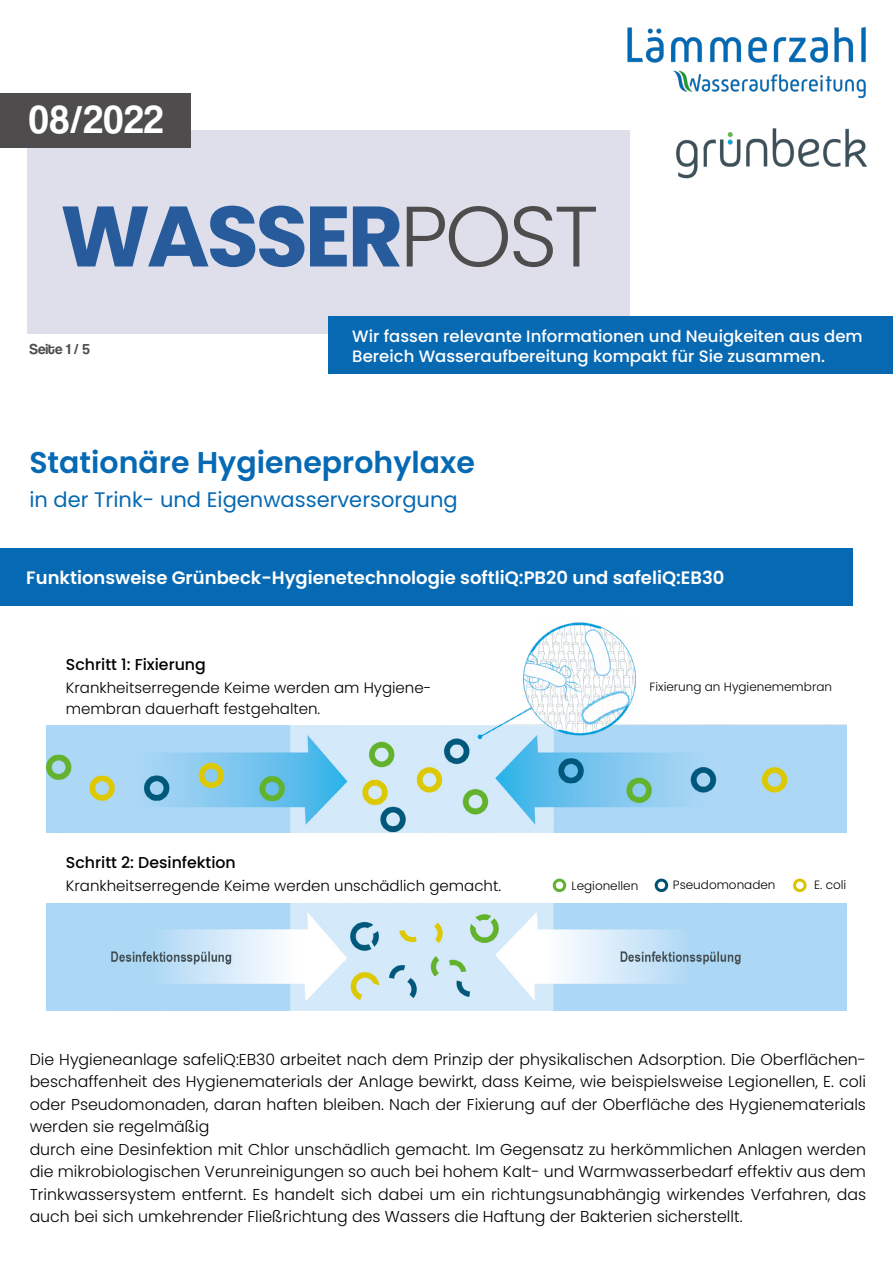
<style>
.page{position:relative;width:893px;height:1263px;background:#fff}
.page>*{position:absolute;margin:0;border:0;box-sizing:border-box;transform-origin:0 0}
.t1{font:700 85.5px "Poppins";letter-spacing:-.04em;color:#275b9b}
.t2{font:40.5px "Coolvetica Rg";letter-spacing:.03em;color:#fff}
.t3{font:600 30px "Poppins";color:#0669b3}
.t4{font:21px "Poppins";color:#0669b3}
.t5{font:600 18px "Poppins";color:#fff}
.t6{font:500 16.5px/19.8px "Poppins";color:#fff}
.t7{font:300 15.75px/22.5px "Poppins";color:#000;text-align:justify}
.t8{font:500 15.75px "Poppins";color:#000}
.t9{font:300 15px/21px "Poppins";color:#000}
.t10{font:15px "Coolvetica Rg";color:#4e4c4c}
.t11{font:300 12px "Poppins";color:#000}
.s1{font-weight:300;color:#4e4c4c}
</style>
<div class="page">
<img style="left:627px;top:26px;width:239px;height:73px">
<img style="left:676px;top:128px;width:192px;height:51px">
<div style="left:27px;top:130px;width:602px;height:204px;background:#dedfea"></div>
<div style="left:0;top:94px;width:191px;height:54px;background:#4e4c4c"></div>
<div style="left:328px;top:316px;width:565px;height:58px;background:#0869b3"></div>
<img style="left:47px;top:622px;width:799px;height:388px">
<div style="left:32px;top:567px;width:465px;height:158px;background:#fff"></div>
<div style="left:637px;top:580px;width:222px;height:144px;background:#fff"></div>
<div style="left:38px;top:833px;width:815px;height:69px;background:#fff"></div>
<div style="left:307px;top:596px;width:234px;height:39px;background:#fff"></div>
<div style="left:553px;top:878px;width:13px;height:14px;border:3px solid #5fb132;border-radius:50%"></div>
<div style="left:655px;top:878px;width:13px;height:14px;border:3px solid #005073;border-radius:50%"></div>
<div style="left:793px;top:878px;width:14px;height:14px;border:3px solid #dac302;border-radius:50%"></div>
<div style="left:0;top:548px;width:853px;height:58px;background:#0669b3"></div>
<p class="t2" style="left:29px;top:96px;width:136px">08/2022</p>
<p class="t1" style="left:60px;top:187px;width:540px">WASSER<span class="s1">POST</span></p>
<p class="t10" style="left:30px;top:340px;width:62px">Seite 1 / 5</p>
<p class="t6" style="left:352px;top:326px;width:512px">Wir fassen relevante Informationen und Neuigkeiten aus dem<br>Bereich Wasseraufbereitung kompakt für Sie zusammen.</p>
<p class="t3" style="left:29px;top:445px;width:447px">Stationäre Hygieneprohylaxe</p>
<p class="t4" style="left:29px;top:487px;width:430px">in der Trink- und Eigenwasserversorgung</p>
<p class="t5" style="left:26px;top:567px;width:700px">Funktionsweise Grünbeck-Hygienetechnologie softliQ:PB20 und safeliQ:EB30</p>
<p class="t8" style="left:66px;top:655px;width:141px">Schritt 1: Fixierung</p>
<p class="t9" style="left:66px;top:677px;width:367px">Krankheitserregende Keime werden am Hygiene&shy;membran dauerhaft festgehalten.</p>
<p class="t11" style="left:649px;top:679px;width:184px">Fixierung an Hygienemembran</p>
<p class="t8" style="left:66px;top:853px;width:171px">Schritt 2: Desinfektion</p>
<p class="t9" style="left:66px;top:875px;width:437px">Krankheitserregende Keime werden unschädlich gemacht.</p>
<p class="t11" style="left:572px;top:878px;width:68px">Legionellen</p>
<p class="t11" style="left:673px;top:878px;width:104px">Pseudomonaden</p>
<p class="t11" style="left:814px;top:878px;width:34px">E. coli</p>
<p class="t7" style="left:30px;top:1048px;width:838px">Die Hygieneanlage safeliQ:EB30 arbeitet nach dem Prinzip der physikalischen Adsorption. Die Oberflächen&shy;beschaffenheit des Hygienematerials der Anlage bewirkt, dass Keime, wie beispielsweise Legionellen, E. coli oder Pseudomonaden, daran haften bleiben. Nach der Fixierung auf der Oberfläche des Hygienematerials werden sie regelmäßig</p>
<p class="t7" style="left:30px;top:1138px;width:838px">durch eine Desinfektion mit Chlor unschädlich gemacht. Im Gegensatz zu herkömmlichen Anlagen werden die mikrobiologischen Verunreinigungen so auch bei hohem Kalt- und Warmwasserbedarf effektiv aus dem Trinkwassersystem entfernt. Es handelt sich dabei um ein richtungsunabhängig wirkendes Verfahren, das auch bei sich umkehrender Fließrichtung des Wassers die Haftung der Bakterien sicherstellt.</p>
</div>
